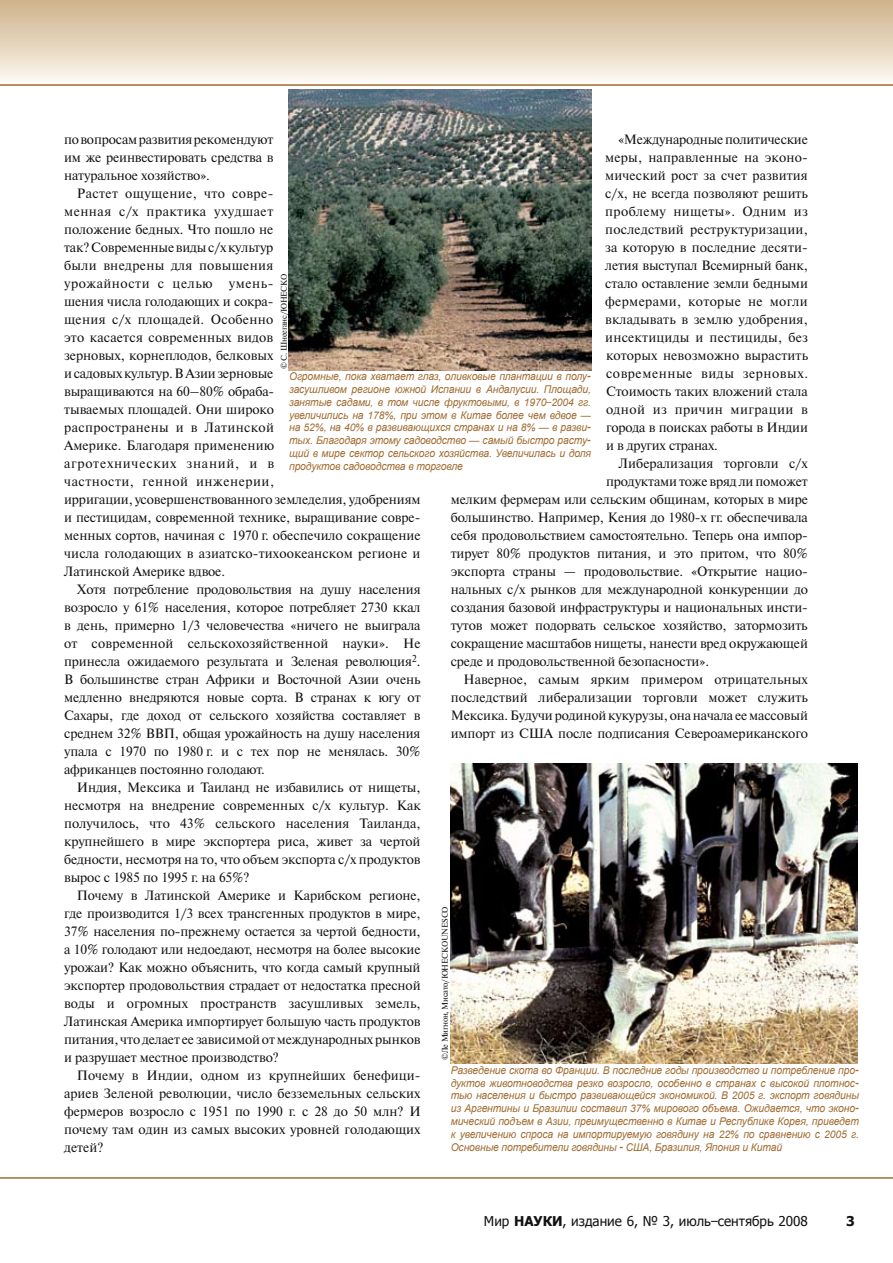
<style>
.page{position:relative;width:893px;height:1263px;background:#fff}
.page>*{position:absolute;margin:0;border:0;box-sizing:border-box;transform-origin:0 0}
.t1{font:13.5px/18px "Newton C";letter-spacing:-.01em;color:#121212;text-align:justify}
.t2{font:13.5px "Frutiger";color:#121212}
.t3{font:italic 10.5px/12.8px "Frutiger";letter-spacing:-.01em;color:#a06c32;text-align:justify}
.t4{font:8.25px "Newton C";letter-spacing:-.035em;color:#121212}
.s1{font-weight:700}
</style>
<div class="page">
<div style="left:0;top:0;width:893px;height:85px;background:linear-gradient(to bottom,#ceb189,#fdfaf3)"></div>
<hr style="left:0;top:84px;width:893px;height:2px;background:#a06c32">
<hr style="left:0;top:1177px;width:893px;height:2px;background:#a06c32">
<img style="left:451px;top:763px;width:407px;height:300px">
<img style="left:289px;top:89px;width:302px;height:282px">
<p class="t1" style="left:605px;top:130px;width:204px;text-indent:13px">«Международные политические меры, направленные на эконо&shy;мический рост за счет развития с/х, не всегда позволяют решить проблему нищеты». Одним из последствий реструктуризации, за которую в последние десяти&shy;летия выступал Всемирный банк, стало оставление земли бедными фермерами, которые не могли вкладывать в землю удобрения, инсектициды и пестициды, без которых невозможно вырастить современные виды зерновых.<br>Стоимость таких вложений стала одной из причин миграции в города в поисках работы в Индии и в других странах.</p>
<p class="t1" style="left:619px;top:454px;width:191px">Либерализация торговли с/х</p>
<p class="t1" style="left:606px;top:472px;width:203px">продуктами тоже вряд ли поможет</p>
<p class="t1" style="left:451px;top:490px;width:359px">мелким фермерам или сельским общинам, которых в мире</p>
<p class="t1" style="left:451px;top:508px;width:359px">большинство. Например, Кения до 1980-х гг. обеспечивала</p>
<p class="t1" style="left:451px;top:526px;width:359px">себя продовольствием самостоятельно. Теперь она импор-</p>
<p class="t1" style="left:451px;top:544px;width:359px">тирует 80% продуктов питания, и это притом, что 80%</p>
<p class="t1" style="left:451px;top:562px;width:359px">экспорта страны — продовольствие. «Открытие нацио-</p>
<p class="t1" style="left:451px;top:580px;width:359px">нальных с/х рынков для международной конкуренции до</p>
<p class="t1" style="left:451px;top:598px;width:359px">создания базовой инфраструктуры и национальных инсти-</p>
<p class="t1" style="left:451px;top:616px;width:358px">тутов может подорвать сельское хозяйство, затормозить</p>
<p class="t1" style="left:451px;top:634px;width:359px">сокращение масштабов нищеты, нанести вред окружающей</p>
<p class="t1" style="left:451px;top:652px;width:260px">среде и продовольственной безопасности».</p>
<p class="t1" style="left:463px;top:670px;width:346px">Наверное, самым ярким примером отрицательных</p>
<p class="t1" style="left:451px;top:688px;width:359px">последствий либерализации торговли может служить</p>
<p class="t1" style="left:451px;top:706px;width:359px">Мексика. Будучи родиной кукурузы, она начала ее массовый</p>
<p class="t1" style="left:451px;top:724px;width:359px">импорт из США после подписания Североамериканского</p>
<p class="t1" style="left:64px;top:130px;width:211px">по вопросам развития рекомендуют им же реинвестировать средства в натуральное хозяйство».</p>
<p class="t1" style="left:64px;top:184px;width:358px;text-align:left;text-indent:13px">Растет ощущение, что совре-<br>менная с/х практика ухудшает<br>положение бедных. Что пошло не<br>так? Современные виды с/х культур<br>были внедрены для повышения<br>урожайности с целью умень-<br>шения числа голодающих и сокра-<br>щения с/х площадей. Особенно<br>это касается современных видов<br>зерновых, корнеплодов, белковых<br>и садовых культур. В Азии зерновые<br>выращиваются на 60–80% обраба-<br>тываемых площадей. Они широко<br>распространены и в Латинской<br>Америке. Благодаря применению<br>агротехнических знаний, и в<br>частности, генной инженерии,<br>ирригации, усовершенствованного земледелия, удобрениям и пестицидам, современной технике, выращивание совре&shy;менных сортов, начиная с 1970 г. обеспечило сокращение числа голодающих в азиатско-тихоокеанском регионе и Латинской Америке вдвое.</p>
<p class="t1" style="left:64px;top:580px;width:358px;text-indent:13px">Хотя потребление продовольствия на душу населения возросло у 61% населения, которое потребляет 2730 ккал в день, примерно 1/3 человечества «ничего не выиграла от современной сельскохозяйственной науки». Не принесла ожидаемого результата и Зеленая революция<sup>2</sup>.<br>В большинстве стран Африки и Восточной Азии очень медленно внедряются новые сорта. В странах к югу от Сахары, где доход от сельского хозяйства составляет в среднем 32% ВВП, общая урожайность на душу населения упала с 1970 по 1980 г. и с тех пор не менялась. 30% африканцев постоянно голодают.</p>
<p class="t1" style="left:64px;top:778px;width:358px;text-indent:13px">Индия, Мексика и Таиланд не избавились от нищеты, несмотря на внедрение современных с/х культур. Как получилось, что 43% сельского населения Таиланда, крупнейшего в мире экспортера риса, живет за чертой бедности, несмотря на то, что объем экспорта с/х продуктов вырос с 1985 по 1995 г. на 65%?</p>
<p class="t1" style="left:64px;top:886px;width:358px;text-indent:13px">Почему в Латинской Америке и Карибском регионе, где производится 1/3 всех трансгенных продуктов в мире, 37% населения по-прежнему остается за чертой бедности, а 10% голодают или недоедают, несмотря на более высокие урожаи? Как можно объяснить, что когда самый крупный экспортер продовольствия страдает от недостатка пресной воды и огромных пространств засушливых земель, Латинская Америка импортирует большую часть продуктов питания, что делает ее зависимой от международных рынков и разрушает местное производство?</p>
<p class="t1" style="left:64px;top:1066px;width:358px;text-indent:13px">Почему в Индии, одном из крупнейших бенефици&shy;ариев Зеленой революции, число безземельных сельских фермеров возросло с 1951 по 1990 г. с 28 до 50 млн? И почему там один из самых высоких уровней голодающих детей?</p>
<p class="t3" style="left:451px;top:1064px;width:410px">Разведение скота во Франции. В последние годы производство и потребление про&shy;дуктов животноводства резко возросло, особенно в странах с высокой плотнос&shy;тью населения и быстро развивающейся экономикой. В 2005 г. экспорт говядины из Аргентины и Бразилии составил 37% мирового объема. Ожидается, что эконо&shy;мический подъем в Азии, преимущественно в Китае и Республике Корея, приведет к увеличению спроса на импортируемую говядину на 22% по сравнению с 2005 г.<br>Основные потребители говядины - США, Бразилия, Япония и Китай</p>
<p class="t4" style="left:279px;top:369px;width:97px;rotate:-90deg">© С. Шнееганс/ЮНЕСКО</p>
<p class="t3" style="left:289px;top:371px;width:303px">Огромные, пока хватает глаз, оливковые плантации в полу&shy;засушливом регионе южной Испании в Андалусии. Площади, занятые садами, в том числе фруктовыми, в 1970–2004 гг. увеличились на 178%, при этом в Китае более чем вдвое — на 52%, на 40% в развивающихся странах и на 8% — в разви&shy;тых. Благодаря этому садоводство — самый быстро расту&shy;щий в мире сектор сельского хозяйства. Увеличилась и доля продуктов садоводства в торговле</p>
<p class="t4" style="left:440px;top:1060px;width:155px;rotate:-90deg">©Ле Мигнон, Мисато/ЮНЕСКОUNESCO</p>
<p class="t2" style="left:484px;top:1212px;width:325px">Мир <span class="s1">НАУКИ</span>, издание 6, № 3, июль–сентябрь 2008</p>
</div>
